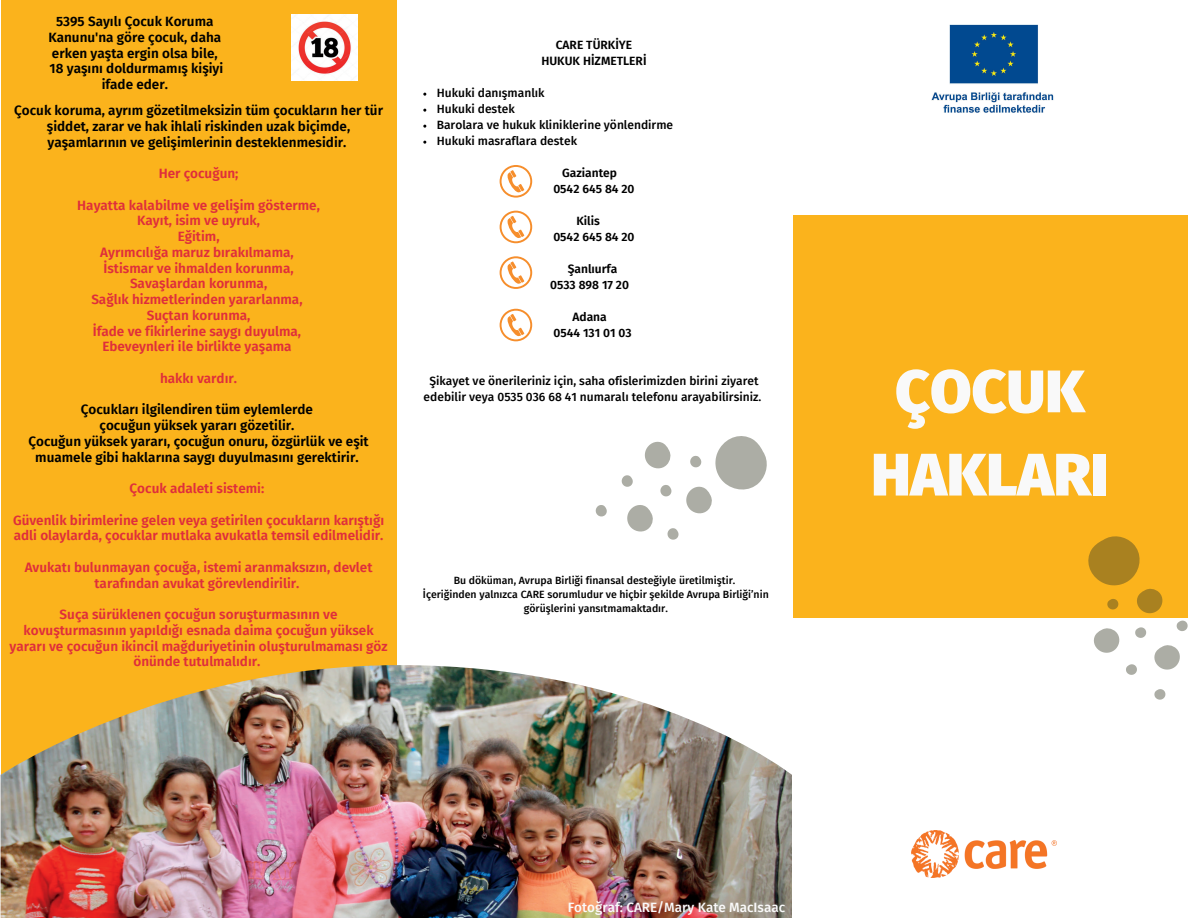
<style>
.page{position:relative;width:1188px;height:918px;background:#fff}
.page>*{position:absolute;margin:0;border:0;box-sizing:border-box;transform-origin:0 0}
.t1{font:900 60px "Fira Sans";color:#f9f9f9}
.t2{font:600 13.5px/15.8px "Fira Sans";color:#df2e3b;text-align:center}
.t3{font:600 13.5px/15.8px "Fira Sans";color:#000;text-align:center}
.t4{font:500 13.5px "Fira Sans";color:#fafafa}
.t5{font:500 12px/16px "Fira Sans";color:#000;text-align:center}
.t6{font:600 12px "Fira Sans";color:#000}
.t7{font:500 10.5px/14px "Fira Sans";color:#000;text-align:center}
</style>
<div class="page">
<svg style="left:500px;top:165px;width:32px;height:33px"></svg>
<svg style="left:500px;top:211px;width:32px;height:32px"></svg>
<svg style="left:500px;top:256px;width:32px;height:33px"></svg>
<svg style="left:500px;top:309px;width:32px;height:32px"></svg>
<svg style="left:596px;top:436px;width:171px;height:104px"></svg>
<img style="left:931px;top:24px;width:123px;height:89px">
<img style="left:911px;top:831px;width:145px;height:47px">
<div style="left:793px;top:215px;width:395px;height:402px;background:#fbb31c"></div>
<svg style="left:1087px;top:536px;width:101px;height:164px"></svg>
<div style="left:1px;top:0;width:395px;height:918px;background:#fbb31c"></div>
<img style="left:292px;top:15px;width:65px;height:65px">
<img style="left:1px;top:665px;width:791px;height:253px">
<p class="t3" style="left:48px;top:14px;width:174px">5395 Sayılı Çocuk Koruma<br>Kanunu'na göre çocuk, daha erken yaşta ergin olsa bile,</p>
<p class="t3" style="left:50px;top:61px;width:175px">18 yaşını doldurmamış kişiyi ifade eder.</p>
<p class="t3" style="left:14px;top:103px;width:370px">Çocuk koruma, ayrım gözetilmeksizin tüm çocukların her tür şiddet, zarar ve hak ihlali riskinden uzak biçimde, yaşamlarının ve gelişimlerinin desteklenmesidir.</p>
<p class="t2" style="left:159px;top:166px;width:81px">Her çocuğun;</p>
<p class="t2" style="left:77px;top:197px;width:244px">Hayatta kalabilme ve gelişim gösterme,</p>
<p class="t2" style="left:137px;top:213px;width:124px">Kayıt, isim ve uyruk,</p>
<p class="t2" style="left:178px;top:229px;width:43px">Eğitim,</p>
<p class="t2" style="left:100px;top:244px;width:195px">Ayrımcılığa maruz bırakılmama,</p>
<p class="t2" style="left:104px;top:260px;width:192px">İstismar ve ihmalden korunma,</p>
<p class="t2" style="left:130px;top:276px;width:139px">Savaşlardan korunma,</p>
<p class="t2" style="left:91px;top:292px;width:213px">Sağlık hizmetlerinden yararlanma,</p>
<p class="t2" style="left:147px;top:307px;width:105px">Suçtan korunma,</p>
<p class="t2" style="left:93px;top:323px;width:210px">İfade ve fikirlerine saygı duyulma,</p>
<p class="t2" style="left:102px;top:339px;width:191px">Ebeveynleri ile birlikte yaşama</p>
<p class="t2" style="left:160px;top:370px;width:79px">hakkı vardır.</p>
<p class="t3" style="left:81px;top:402px;width:234px">Çocukları ilgilendiren tüm eylemlerde</p>
<p class="t3" style="left:100px;top:418px;width:196px">çocuğun yüksek yararı gözetilir.</p>
<p class="t3" style="left:28px;top:433px;width:342px">Çocuğun yüksek yararı, çocuğun onuru, özgürlük ve eşit muamele gibi haklarına saygı duyulmasını gerektirir.</p>
<p class="t2" style="left:130px;top:481px;width:136px">Çocuk adaleti sistemi:</p>
<p class="t2" style="left:13px;top:512px;width:373px;text-align:left">Güvenlik birimlerine gelen veya getirilen çocukların karıştığı adli olaylarda, çocuklar mutlaka avukatla temsil edilmelidir.</p>
<p class="t2" style="left:25px;top:559px;width:349px">Avukatı bulunmayan çocuğa, istemi aranmaksızın, devlet tarafından avukat görevlendirilir.</p>
<p class="t2" style="left:10px;top:607px;width:380px">Suça sürüklenen çocuğun soruşturmasının ve kovuşturmasının yapıldığı esnada daima çocuğun yüksek yararı ve çocuğun ikincil mağduriyetinin oluşturulmaması göz önünde tutulmalıdır.</p>
<p class="t6" style="left:556px;top:37px;width:78px">CARE TÜRKİYE</p>
<p class="t6" style="left:541px;top:53px;width:107px">HUKUK HİZMETLERİ</p>
<p class="t5" style="left:437px;top:85px;width:109px">Hukuki danışmanlık</p>
<p class="t5" style="left:437px;top:101px;width:80px">Hukuki destek</p>
<p class="t5" style="left:437px;top:117px;width:238px">Barolara ve hukuk kliniklerine yönlendirme</p>
<p class="t5" style="left:437px;top:133px;width:142px">Hukuki masraflara destek</p>
<p class="t6" style="left:562px;top:165px;width:56px">Gaziantep</p>
<p class="t6" style="left:553px;top:181px;width:83px">0542 645 84 20</p>
<p class="t6" style="left:576px;top:213px;width:25px">Kilis</p>
<p class="t6" style="left:553px;top:229px;width:83px">0542 645 84 20</p>
<p class="t6" style="left:568px;top:261px;width:51px">Şanlıurfa</p>
<p class="t6" style="left:550px;top:277px;width:80px">0533 898 17 20</p>
<p class="t6" style="left:572px;top:309px;width:36px">Adana</p>
<p class="t6" style="left:553px;top:325px;width:80px">0544 131 01 03</p>
<p class="t5" style="left:424px;top:373px;width:339px">Şikayet ve önerileriniz için, saha ofislerimizden birini ziyaret edebilir veya 0535 036 68 41 numaralı telefonu arayabilirsiniz.</p>
<p class="t7" style="left:454px;top:573px;width:283px">Bu döküman, Avrupa Birliği finansal desteğiyle üretilmiştir.</p>
<p class="t7" style="left:423px;top:587px;width:347px">İçeriğinden yalnızca CARE sorumludur ve hiçbir şekilde Avrupa Birliği’nin görüşlerini yansıtmamaktadır.</p>
<p class="t1" style="left:895px;top:356px;width:191px">ÇOCUK</p>
<p class="t1" style="left:871px;top:439px;width:239px">HAKLARI</p>
<p class="t4" style="left:689px;top:896px;width:91px">Fotoğraf: CARE</p>
<p class="t4" style="left:568px;top:899px;width:219px">Fotoğraf: CARE/Mary Kate MacIsaac</p>
</div>
